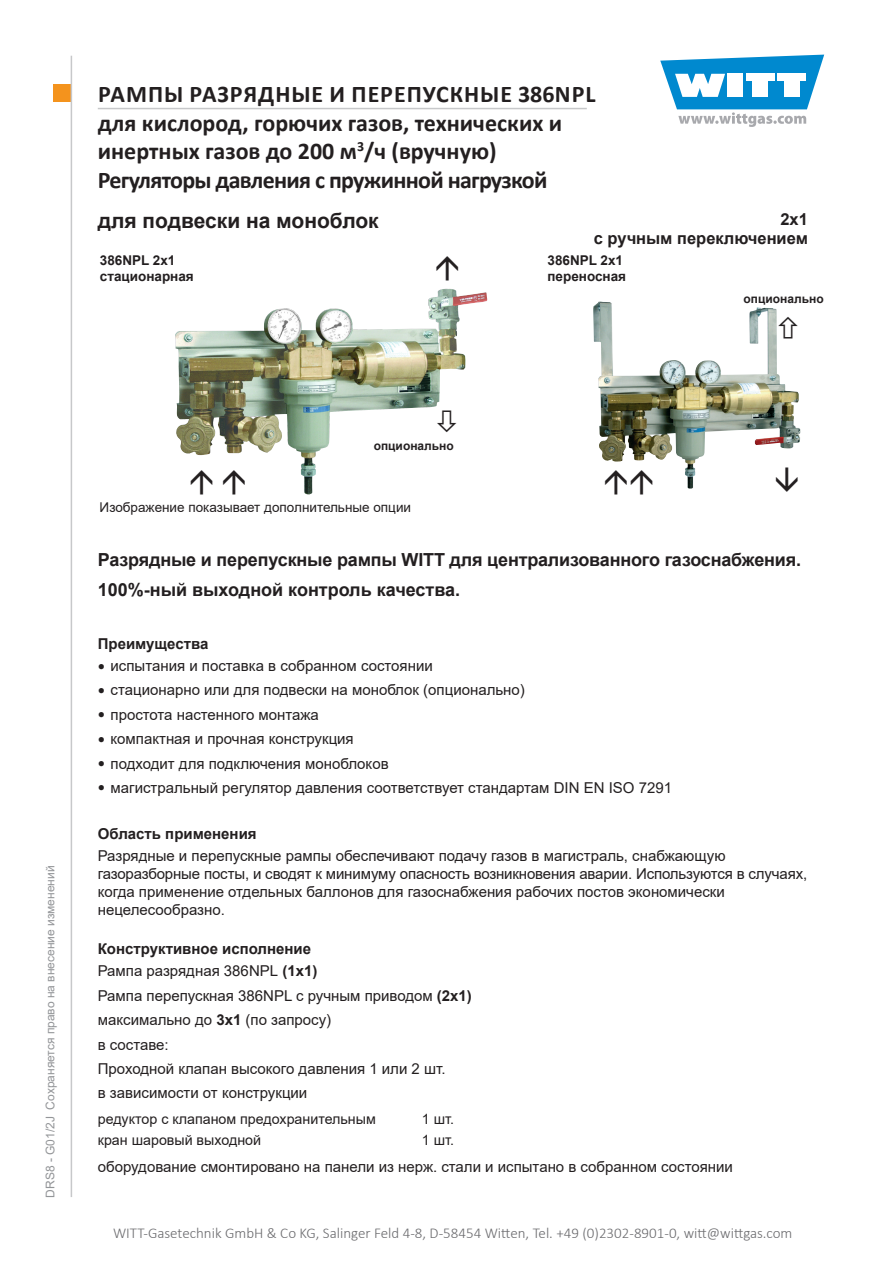
<style>
.page{position:relative;width:893px;height:1263px;background:#fff}
.page>*{position:absolute;margin:0;border:0;box-sizing:border-box;transform-origin:0 0}
.t1{font:700 24px/28.8px "Calibri";color:#231f20}
.t2{font:700 21px "Arial";color:#231f20}
.t3{font:700 18px/30.2px "Arial";letter-spacing:-.01em;color:#231f20}
.t4{font:700 16.5px/19.8px "Arial";color:#231f20;text-align:right}
.t5{font:15px/24.3px "Arial";color:#231f20}
.t6{font:300 15px "Calibri";color:#6b6b6e}
.t7{font:700 15px/22.2px "Arial";color:#231f20}
.t8{font:14.25px "Arial";color:#231f20}
.t9{font:700 13.5px/16.2px "Arial";color:#231f20}
.t10{font:13.5px "Arial";color:#231f20}
.t11{font:12px "Arial";color:#939598}
.t12{font:700 12px "Arial";color:#231f20}
.s1{font-family:"Bookman Old Style";font-size:12px}
.s2{font-weight:400}
.s3{font-weight:700}
</style>
<div class="page">
<div style="left:53px;top:85px;width:17px;height:17px;background:#f4931d"></div>
<svg style="left:660px;top:55px;width:164px;height:72px"></svg>
<hr style="left:71px;top:56px;width:1px;height:1141px;background:#c7c8ca">
<hr style="left:98px;top:108px;width:489px;height:1px;background:#c7c8ca">
<img style="left:175px;top:289px;width:274px;height:166px">
<img style="left:593px;top:302px;width:102px;height:187px">
<svg style="left:437px;top:410px;width:12px;height:22px"></svg>
<svg style="left:605px;top:470px;width:47px;height:19px"></svg>
<h1 class="t1" style="left:98px;top:79px;width:499px">РАМПЫ РАЗРЯДНЫЕ И ПЕРЕПУСКНЫЕ 386NPL для кислород, горючих газов, технических и инертных газов до 200 м<sup>3</sup>/ч (вручную)<br>Регуляторы давления с пружинной нагрузкой</h1>
<p class="t4" style="left:594px;top:209px;width:216px">2x1<br>с ручным переключением</p>
<h2 class="t2" style="left:98px;top:206px;width:282px">для подвески на моноблок</h2>
<p class="t9" style="left:100px;top:252px;width:95px">386NPL 2x1 стационарная</p>
<p class="t9" style="left:547px;top:252px;width:80px">386NPL 2x1 переносная</p>
<p class="t12" style="left:744px;top:290px;width:82px">опционально</p>
<p class="t11" style="left:42px;top:1197px;width:334px;rotate:-90deg">DRS8 - G01/2J Сохраняется право на внесение изменений</p>
<p class="t12" style="left:374px;top:437px;width:82px">опционально</p>
<p class="t10" style="left:100px;top:498px;width:313px">Изображение показывает дополнительные опции</p>
<p class="t3" style="left:98px;top:545px;width:705px">Разрядные и перепускные рампы WITT для централизованного газоснабжения.<br>100%-ный выходной контроль качества.</p>
<p class="t7" style="left:98px;top:633px;width:112px">Преимущества</p>
<p class="t5" style="left:98px;top:653px;width:337px"><span class="s1">●</span> испытания и поставка в собранном состоянии</p>
<p class="t5" style="left:98px;top:678px;width:429px"><span class="s1">●</span> стационарно или для подвески на моноблок (опционально)</p>
<p class="t5" style="left:98px;top:702px;width:223px"><span class="s1">●</span> простота настенного монтажа</p>
<p class="t5" style="left:98px;top:727px;width:257px"><span class="s1">●</span> компактная и прочная конструкция</p>
<p class="t5" style="left:98px;top:751px;width:292px"><span class="s1">●</span> подходит для подключения моноблоков</p>
<p class="t5" style="left:98px;top:775px;width:576px"><span class="s1">●</span> магистральный pегулятор давления соответствует стандартам DIN EN ISO 7291</p>
<p class="t7" style="left:98px;top:822px;width:160px">Область применения</p>
<p class="t5" style="left:98px;top:846px;width:711px;line-height:18px">Разрядные и перепускные рампы обеспечивают подачу газов в магистраль, снабжающую газоразборные посты, и сводят к минимуму опасность возникновения аварии. Используются в случаях, когда применение отдельных баллонов для газоснабжения рабочих постов экономически нецелесообразно.</p>
<p class="t7" style="left:98px;top:938px;width:221px">Конструктивное исполнение<br><span class="s2">Рампа разрядная 386NPL</span> (1x1)</p>
<p class="t5" style="left:98px;top:983px;width:376px">Рампа перепускная 386NPL с ручным приводом <span class="s3">(2x1) </span>максимально до <span class="s3">3x1</span> (по запросу)<br>в составе:<br>Проходной клапан высокого давления 1 или 2 шт.<br>в зависимости от конструкции</p>
<p class="t8" style="left:98px;top:1109px;width:280px">редуктор с клапаном предохранительным</p>
<p class="t8" style="left:422px;top:1109px;width:34px">1 шт.</p>
<p class="t8" style="left:98px;top:1130px;width:165px">кран шаровый выходной</p>
<p class="t8" style="left:422px;top:1130px;width:34px">1 шт.</p>
<p class="t5" style="left:98px;top:1154px;width:637px">оборудование смонтировано на панели из нерж. стали и испытано в собранном состоянии</p>
<p class="t6" style="left:113px;top:1224px;width:681px">WITT-Gasetechnik GmbH &amp; Co KG, Salinger Feld 4-8, D-58454 Witten, Tel. +49 (0)2302-8901-0, witt@wittgas.com</p>
</div>
